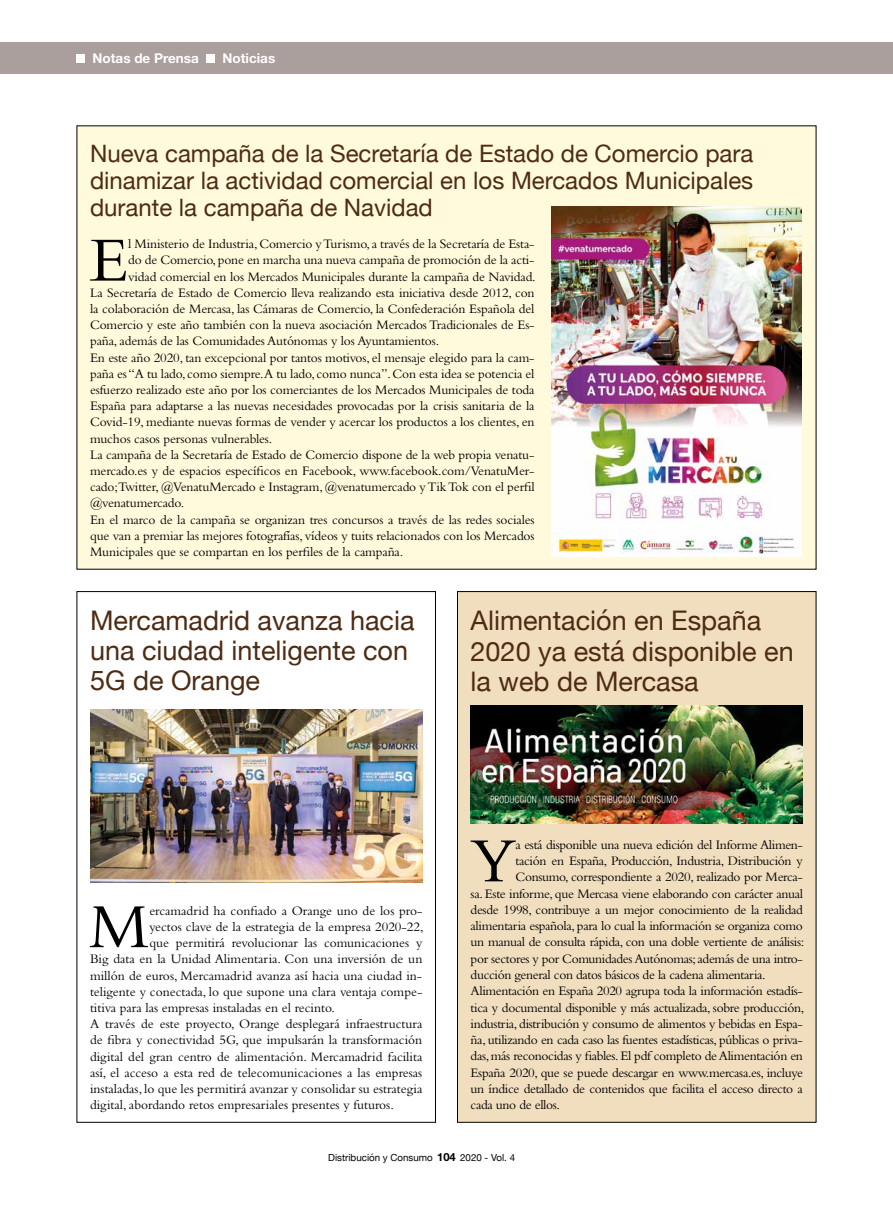
<style>
.page{position:relative;width:893px;height:1212px;background:#fff}
.page>*{position:absolute;margin:0;border:0;box-sizing:border-box;transform-origin:0 0}
.t1{font:65.55px "Bembo";color:#000}
.t2{font:27px/30px "Helvetica Neue";color:#4e2b13}
.t3{font:24px/27px "Helvetica Neue";color:#4e2b13;text-align:justify}
.t4{font:13.5px "Bembo";letter-spacing:-.01em;color:#000}
.t5{font:700 13.5px "Helvetica Neue LT Std";color:#fff}
.t6{font:9.75px "Helvetica Neue";color:#000}
.s1{font-family:"Helvetica Neue LT Std";font-weight:700;font-size:11.25px}
</style>
<div class="page">
<div style="left:77px;top:126px;width:739px;height:443px;background:#fffadc"></div>
<img style="left:552px;top:206px;width:250px;height:350px">
<img style="left:90px;top:709px;width:332px;height:173px">
<div style="left:457px;top:591px;width:359px;height:531px;background:#f0debf"></div>
<img style="left:471px;top:705px;width:332px;height:118px">
<div style="left:0;top:43px;width:893px;height:31px;background:#aa9f9d"></div>
<div style="left:77px;top:54px;width:8px;height:9px;background:#fff"></div>
<div style="left:206px;top:54px;width:9px;height:9px;background:#fff"></div>
<p class="t5" style="left:93px;top:50px;width:108px">Notas de Prensa</p>
<p class="t5" style="left:223px;top:50px;width:54px">Noticias</p>
<h3 class="t3" style="left:90px;top:141px;width:665px">Nueva campaña de la Secretaría de Estado de Comercio para dinamizar la actividad comercial en los Mercados Municipales durante la campaña de Navidad</h3>
<h1 class="t1" style="left:90px;top:222px;width:40px">E</h1>
<p class="t4" style="left:128px;top:236px;width:408px">l Ministerio de Industria, Comercio y Turismo, a través de la Secretaría de Esta-</p>
<p class="t4" style="left:128px;top:252px;width:408px">do de Comercio, pone en marcha una nueva campaña de promoción de la acti-</p>
<p class="t4" style="left:128px;top:268px;width:409px">vidad comercial en los Mercados Municipales durante la campaña de Navidad.</p>
<p class="t4" style="left:90px;top:285px;width:446px">La Secretaría de Estado de Comercio lleva realizando esta iniciativa desde 2012, con</p>
<p class="t4" style="left:90px;top:301px;width:446px">la colaboración de Mercasa, las Cámaras de Comercio, la Confederación Española del</p>
<p class="t4" style="left:90px;top:317px;width:446px">Comercio y este año también con la nueva asociación Mercados Tradicionales de Es-</p>
<p class="t4" style="left:90px;top:333px;width:351px">paña, además de las Comunidades Autónomas y los Ayuntamientos.</p>
<p class="t4" style="left:90px;top:349px;width:446px">En este año 2020, tan excepcional por tantos motivos, el mensaje elegido para la cam-</p>
<p class="t4" style="left:90px;top:366px;width:446px">paña es “A tu lado, como siempre.A tu lado, como nunca”. Con esta idea se potencia el</p>
<p class="t4" style="left:90px;top:382px;width:446px">esfuerzo realizado este año por los comerciantes de los Mercados Municipales de toda</p>
<p class="t4" style="left:90px;top:398px;width:446px">España para adaptarse a las nuevas necesidades provocadas por la crisis sanitaria de la</p>
<p class="t4" style="left:90px;top:414px;width:446px">Covid-19, mediante nuevas formas de vender y acercar los productos a los clientes, en</p>
<p class="t4" style="left:90px;top:430px;width:184px">muchos casos personas vulnerables.</p>
<p class="t4" style="left:90px;top:447px;width:446px">La campaña de la Secretaría de Estado de Comercio dispone de la web propia venatu-</p>
<p class="t4" style="left:90px;top:463px;width:446px">mercado.es y de espacios específicos en Facebook, www.facebook.com/VenatuMer-</p>
<p class="t4" style="left:90px;top:479px;width:446px">cado;Twitter, @VenatuMercado e Instagram, @venatumercado y Tik Tok con el perfil</p>
<p class="t4" style="left:90px;top:495px;width:96px">@venatumercado.</p>
<p class="t4" style="left:90px;top:511px;width:446px">En el marco de la campaña se organizan tres concursos a través de las redes sociales</p>
<p class="t4" style="left:90px;top:528px;width:446px">que van a premiar las mejores fotografías, vídeos y tuits relacionados con los Mercados</p>
<p class="t4" style="left:90px;top:544px;width:315px">Municipales que se compartan en los perfiles de la campaña.</p>
<h2 class="t2" style="left:90px;top:607px;width:326px">Mercamadrid avanza hacia una ciudad inteligente con<br>5G de Orange</h2>
<h2 class="t2" style="left:471px;top:607px;width:325px">Alimentación en España<br>2020 ya está disponible en la web de Mercasa</h2>
<h1 class="t1" style="left:89px;top:888px;width:62px">M</h1>
<p class="t4" style="left:149px;top:903px;width:275px">ercamadrid ha confiado a Orange uno de los pro-</p>
<p class="t4" style="left:149px;top:919px;width:276px">yectos clave de la estrategia de la empresa 2020-22,</p>
<p class="t4" style="left:149px;top:935px;width:274px">que permitirá revolucionar las comunicaciones y</p>
<p class="t4" style="left:90px;top:951px;width:334px">Big data en la Unidad Alimentaria. Con una inversión de un</p>
<p class="t4" style="left:90px;top:967px;width:334px">millón de euros, Mercamadrid avanza así hacia una ciudad in-</p>
<p class="t4" style="left:90px;top:984px;width:334px">teligente y conectada, lo que supone una clara ventaja compe-</p>
<p class="t4" style="left:90px;top:1000px;width:246px">titiva para las empresas instaladas en el recinto.</p>
<p class="t4" style="left:90px;top:1016px;width:334px">A través de este proyecto, Orange desplegará infraestructura</p>
<p class="t4" style="left:90px;top:1032px;width:334px">de fibra y conectividad 5G, que impulsarán la transformación</p>
<p class="t4" style="left:90px;top:1048px;width:334px">digital del gran centro de alimentación. Mercamadrid facilita</p>
<p class="t4" style="left:90px;top:1065px;width:334px">así, el acceso a esta red de telecomunicaciones a las empresas</p>
<p class="t4" style="left:90px;top:1081px;width:334px">instaladas, lo que les permitirá avanzar y consolidar su estrategia</p>
<p class="t4" style="left:90px;top:1097px;width:305px">digital, abordando retos empresariales presentes y futuros.</p>
<h1 class="t1" style="left:471px;top:822px;width:48px">Y</h1>
<p class="t4" style="left:516px;top:837px;width:289px">a está disponible una nueva edición del Informe Alimen-</p>
<p class="t4" style="left:516px;top:853px;width:289px">tación en España, Producción, Industria, Distribución y</p>
<p class="t4" style="left:516px;top:869px;width:289px">Consumo, correspondiente a 2020, realizado por Merca-</p>
<p class="t4" style="left:471px;top:885px;width:334px">sa. Este informe, que Mercasa viene elaborando con carácter anual</p>
<p class="t4" style="left:471px;top:902px;width:334px">desde 1998, contribuye a un mejor conocimiento de la realidad</p>
<p class="t4" style="left:471px;top:918px;width:334px">alimentaria española, para lo cual la información se organiza como</p>
<p class="t4" style="left:471px;top:934px;width:335px">un manual de consulta rápida, con una doble vertiente de análisis:</p>
<p class="t4" style="left:471px;top:950px;width:334px">por sectores y por Comunidades Autónomas; además de una intro-</p>
<p class="t4" style="left:471px;top:967px;width:297px">ducción general con datos básicos de la cadena alimentaria.</p>
<p class="t4" style="left:471px;top:983px;width:334px">Alimentación en España 2020 agrupa toda la información estadís-</p>
<p class="t4" style="left:471px;top:999px;width:335px">tica y documental disponible y más actualizada, sobre producción,</p>
<p class="t4" style="left:471px;top:1016px;width:334px">industria, distribución y consumo de alimentos y bebidas en Espa-</p>
<p class="t4" style="left:471px;top:1032px;width:334px">ña, utilizando en cada caso las fuentes estadísticas, públicas o priva-</p>
<p class="t4" style="left:471px;top:1048px;width:334px">das, más reconocidas y fiables. El pdf completo de Alimentación en</p>
<p class="t4" style="left:471px;top:1064px;width:334px">España 2020, que se puede descargar en www.mercasa.es, incluye</p>
<p class="t4" style="left:471px;top:1081px;width:334px">un índice detallado de contenidos que facilita el acceso directo a</p>
<p class="t4" style="left:471px;top:1097px;width:91px">cada uno de ellos.</p>
<p class="t6" style="left:328px;top:1150px;width:188px">Distribución y Consumo <span class="s1">104</span> 2020 - Vol. 4</p>
</div>
